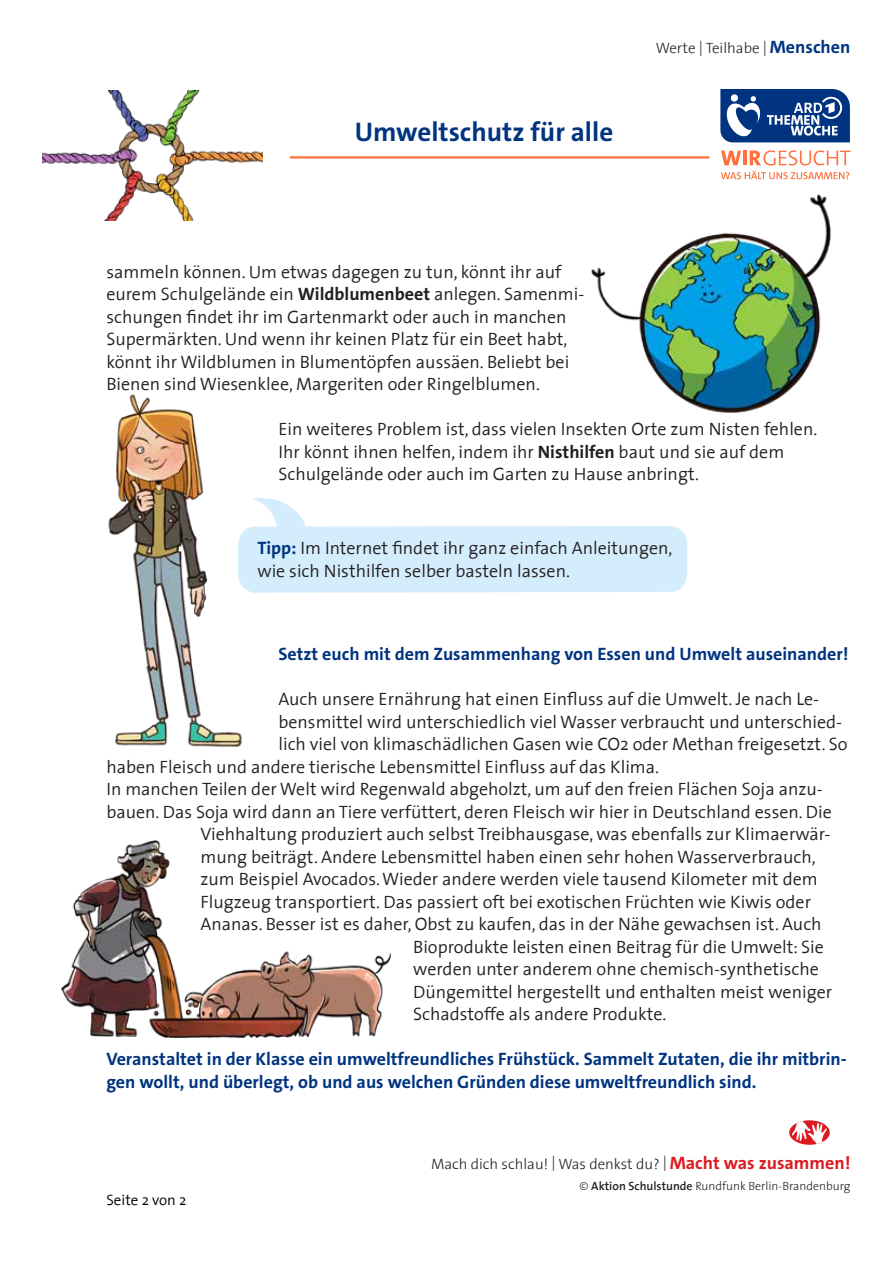
<style>
.page{position:relative;width:893px;height:1263px;background:#fff}
.page>*{position:absolute;margin:0;border:0;box-sizing:border-box;transform-origin:0 0}
.t1{font:700 27px "The Sans C5";color:#003480}
.t2{font:300 18px/22.5px "The Sans 4";color:#241f21}
.t3{font:700 18px/22.5px "The Sans C5";color:#003480}
.t4{font:300 15px "The Sans 3";color:#241f21}
.t5{font:300 15px "The Sans 4";color:#000}
.t6{font:300 12px "The Sans 3";color:#241f21}
.s1{font-family:"The Sans C5";font-weight:700;font-size:18px;color:#003480}
.s2{font-family:"The Sans C5";font-weight:700}
.s3{font-family:"The Sans C5";font-weight:700;color:#003480}
.s4{font-family:"The Sans C5";font-weight:700;font-size:18px;color:#de1a21}
.s5{font-family:"The Sans 6";font-weight:600}
</style>
<div class="page">
<hr style="left:290px;top:156px;width:419px;height:3px;background:#ff703e">
<svg style="left:789px;top:1120px;width:41px;height:25px"></svg>
<svg style="left:792px;top:1120px;width:35px;height:25px"></svg>
<svg style="left:721px;top:150px;width:129px;height:29px"></svg>
<svg style="left:720px;top:89px;width:130px;height:53px;background:#38609c"></svg>
<img style="left:43px;top:90px;width:219px;height:130px">
<img style="left:591px;top:194px;width:239px;height:219px">
<img style="left:108px;top:394px;width:134px;height:353px">
<svg style="left:238px;top:498px;width:449px;height:95px"></svg>
<img style="left:61px;top:840px;width:330px;height:197px">
<h1 class="t1" style="left:355px;top:115px;width:260px">Umweltschutz für alle</h1>
<p class="t4" style="left:656px;top:36px;width:196px">Werte | Teilhabe | <span class="s1">Menschen</span></p>
<p class="t2" style="left:106px;top:260px;width:479px">sammeln können. Um etwas dagegen zu tun, könnt ihr auf eurem Schulgelände ein <span class="s2">Wildblumenbeet</span> anlegen. Samenmi&shy;schungen findet ihr im Gartenmarkt oder auch in manchen Supermärkten. Und wenn ihr keinen Platz für ein Beet habt, könnt ihr Wildblumen in Blumentöpfen aussäen. Beliebt bei Bienen sind Wiesenklee, Margeriten oder Ringelblumen.</p>
<p class="t2" style="left:278px;top:417px;width:540px">Ein weiteres Problem ist, dass vielen Insekten Orte zum Nisten fehlen.<br>Ihr könnt ihnen helfen, indem ihr <span class="s2">Nisthilfen</span> baut und sie auf dem<br>Schulgelände oder auch im Garten zu Hause anbringt.</p>
<p class="t2" style="left:257px;top:536px;width:416px"><span class="s3">Tipp:</span> Im Internet findet ihr ganz einfach Anleitungen, wie sich Nisthilfen selber basteln lassen.</p>
<p class="t3" style="left:278px;top:643px;width:572px">Setzt euch mit dem Zusammenhang von Essen und Umwelt auseinander!</p>
<p class="t2" style="left:278px;top:687px;width:542px">Auch unsere Ernährung hat einen Einfluss auf die Umwelt. Je nach Le-</p>
<p class="t2" style="left:278px;top:710px;width:565px">bensmittel wird unterschiedlich viel Wasser verbraucht und unterschied-</p>
<p class="t2" style="left:278px;top:732px;width:571px">lich viel von klimaschädlichen Gasen wie CO2 oder Methan freigesetzt. So</p>
<p class="t2" style="left:106px;top:755px;width:554px">haben Fleisch und andere tierische Lebensmittel Einfluss auf das Klima.</p>
<p class="t2" style="left:106px;top:777px;width:718px">In manchen Teilen der Welt wird Regenwald abgeholzt, um auf den freien Flächen Soja anzu-</p>
<p class="t2" style="left:106px;top:800px;width:727px">bauen. Das Soja wird dann an Tiere verfüttert, deren Fleisch wir hier in Deutschland essen. Die</p>
<p class="t2" style="left:200px;top:822px;width:632px">Viehhaltung produziert auch selbst Treibhausgase, was ebenfalls zur Klimaerwär-</p>
<p class="t2" style="left:200px;top:845px;width:617px">mung beiträgt. Andere Lebensmittel haben einen sehr hohen Wasserverbrauch,</p>
<p class="t2" style="left:200px;top:867px;width:619px">zum Beispiel Avocados. Wieder andere werden viele tausend Kilometer mit dem</p>
<p class="t2" style="left:200px;top:890px;width:612px">Flugzeug transportiert. Das passiert oft bei exotischen Früchten wie Kiwis oder</p>
<p class="t2" style="left:200px;top:912px;width:623px">Ananas. Besser ist es daher, Obst zu kaufen, das in der Nähe gewachsen ist. Auch</p>
<p class="t2" style="left:413px;top:935px;width:412px">Bioprodukte leisten einen Beitrag für die Umwelt: Sie</p>
<p class="t2" style="left:413px;top:957px;width:407px">werden unter anderem ohne chemisch-synthetische</p>
<p class="t2" style="left:413px;top:980px;width:420px">Düngemittel hergestellt und enthalten meist weniger</p>
<p class="t2" style="left:413px;top:1002px;width:255px">Schadstoffe als andere Produkte.</p>
<p class="t3" style="left:106px;top:1048px;width:742px">Veranstaltet in der Klasse ein umweltfreundliches Frühstück. Sammelt Zutaten, die ihr mitbrin&shy;gen wollt, und überlegt, ob und aus welchen Gründen diese umweltfreundlich sind.</p>
<p class="t5" style="left:106px;top:1188px;width:82px">Seite 2 von 2</p>
<p class="t4" style="left:431px;top:1151px;width:421px">Mach dich schlau! | Was denkst du? | <span class="s4">Macht was zusammen!</span></p>
<p class="t6" style="left:580px;top:1176px;width:272px">© <span class="s5">Aktion Schulstunde</span> Rundfunk Berlin-Brandenburg</p>
</div>
